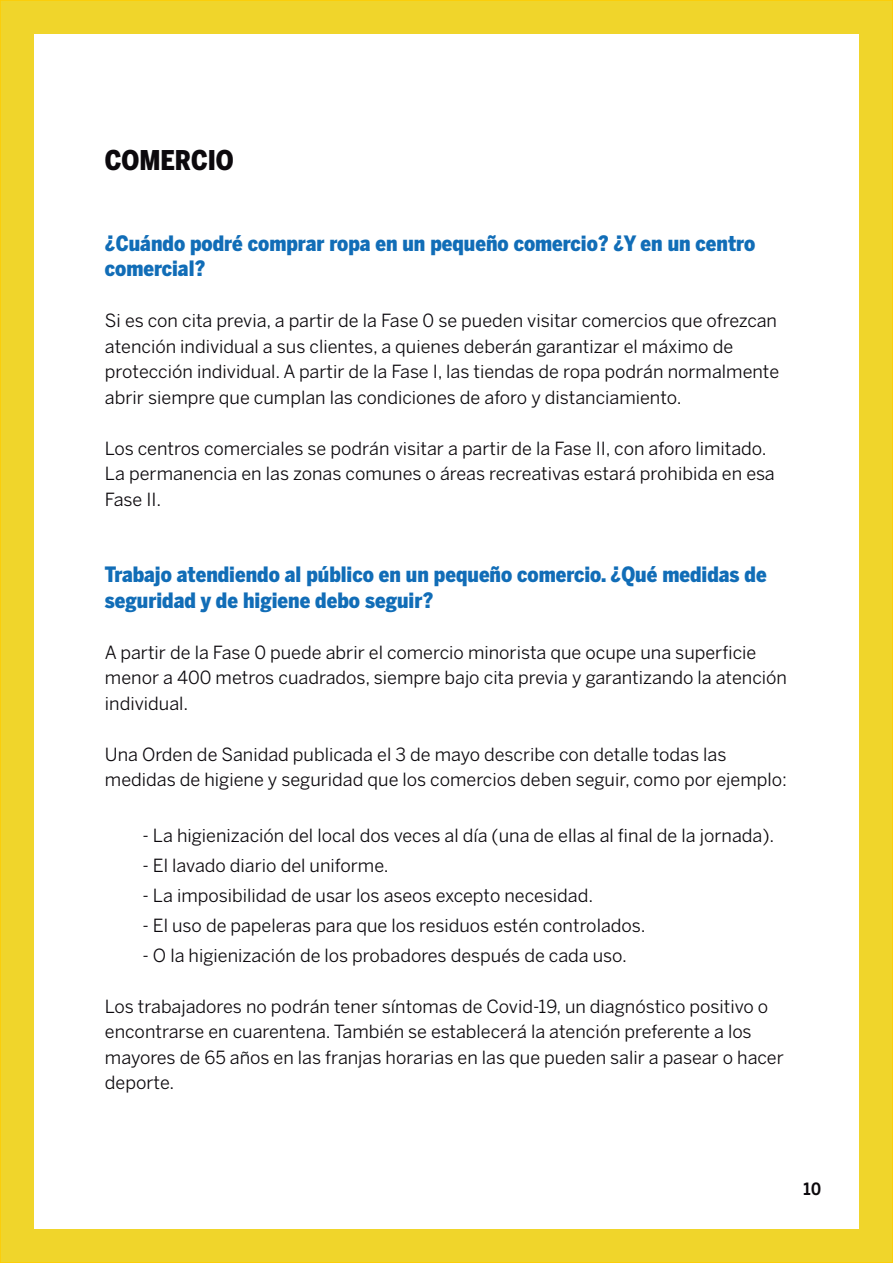
<style>
.page{position:relative;width:893px;height:1263px;background:#f0d52b}
.page>*{position:absolute;margin:0;border:0;box-sizing:border-box;transform-origin:0 0}
.t1{font:900 27px "Benton Sans Cond";color:#0c090d}
.t2{font:900 21px/25.5px "Benton Sans Cond";color:#116db7}
.t3{font:21px "Benton Sans Cond Medium SC";color:#0c090d}
.t4{font:18px/25.5px "Benton Sans";color:#0c090d}
</style>
<div class="page">
<div style="left:34px;top:34px;width:825px;height:1195px;background:#fff"></div>
<h1 class="t1" style="left:105px;top:144px;width:130px">COMERCIO</h1>
<p class="t2" style="left:105px;top:230px;width:652px">¿Cuándo podré comprar ropa en un pequeño comercio? ¿Y en un centro comercial?</p>
<p class="t4" style="left:105px;top:308px;width:676px">Si es con cita previa, a partir de la Fase 0 se pueden visitar comercios que ofrezcan atención individual a sus clientes, a quienes deberán garantizar el máximo de protección individual. A partir de la Fase I, las tiendas de ropa podrán normalmente abrir siempre que cumplan las condiciones de aforo y distanciamiento.</p>
<p class="t4" style="left:105px;top:435px;width:671px">Los centros comerciales se podrán visitar a partir de la Fase II, con aforo limitado.<br>La permanencia en las zonas comunes o áreas recreativas estará prohibida en esa<br>Fase II.</p>
<p class="t2" style="left:105px;top:562px;width:663px">Trabajo atendiendo al público en un pequeño comercio. ¿Qué medidas de seguridad y de higiene debo seguir?</p>
<p class="t4" style="left:105px;top:639px;width:684px">A partir de la Fase 0 puede abrir el comercio minorista que ocupe una superficie menor a 400 metros cuadrados, siempre bajo cita previa y garantizando la atención individual.</p>
<p class="t4" style="left:105px;top:741px;width:684px">Una Orden de Sanidad publicada el 3 de mayo describe con detalle todas las medidas de higiene y seguridad que los comercios deben seguir, como por ejemplo:</p>
<p class="t4" style="left:142px;top:822px;width:633px">- La higienización del local dos veces al día (una de ellas al final de la jornada).</p>
<p class="t4" style="left:142px;top:852px;width:248px">- El lavado diario del uniforme.</p>
<p class="t4" style="left:142px;top:882px;width:452px">- La imposibilidad de usar los aseos excepto necesidad.</p>
<p class="t4" style="left:142px;top:912px;width:505px">- El uso de papeleras para que los residuos estén controlados.</p>
<p class="t4" style="left:142px;top:942px;width:486px">- O la higienización de los probadores después de cada uso.</p>
<p class="t4" style="left:105px;top:993px;width:680px">Los trabajadores no podrán tener síntomas de Covid-19, un diagnóstico positivo o encontrarse en cuarentena. También se establecerá la atención preferente a los mayores de 65 años en las franjas horarias en las que pueden salir a pasear o hacer deporte.</p>
<p class="t3" style="left:803px;top:1175px;width:20px">10</p>
</div>
